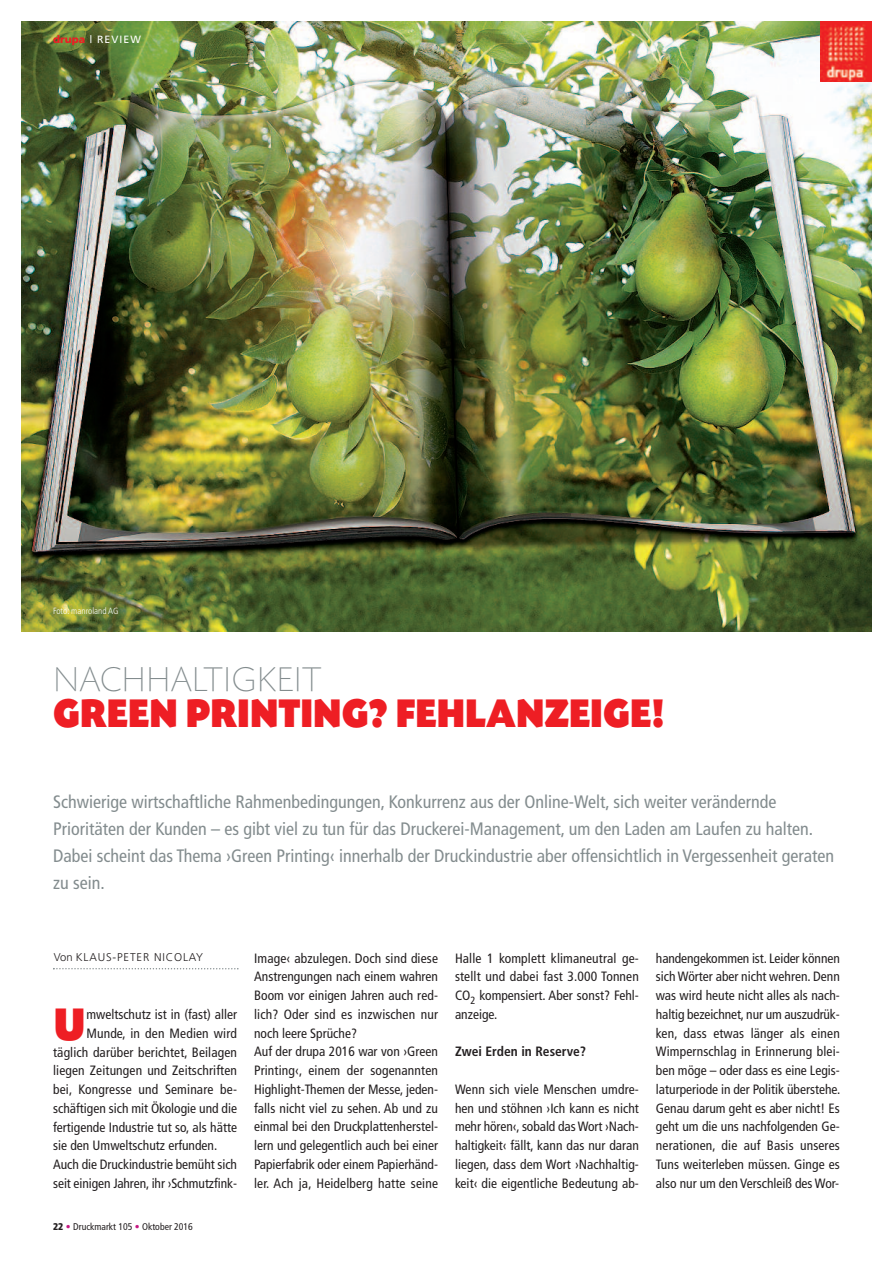
<style>
.page{position:relative;width:893px;height:1263px;background:#fff}
.page>*{position:absolute;margin:0;border:0;box-sizing:border-box;transform-origin:0 0}
.t1{font:48px "Today SB Ultra";color:#ee1e24;scale:.9 1}
.t2{font:42px "Today SB Ultra";color:#ee1e24;scale:.9 1}
.t3{font:300 expanded 36px "Today SB";color:#838c8e}
.t4{font:condensed 18px/27px "Frutiger";color:#838c8e}
.t5{font:condensed 13.5px/18.8px "Frutiger";color:#231f20;text-align:justify}
.t6{font:700 condensed 13.5px "Frutiger";color:#231f20}
.t7{font:300 11.25px "Frutiger";letter-spacing:.075em;color:#231f20}
.t8{font:10.5px "Frutiger";letter-spacing:.1em;color:#fff}
.t9{font:condensed 9.75px "Frutiger LT Std";color:#231f20}
.t10{font:300 condensed 9px "Frutiger";color:#fff}
.s1{font-family:"Frutiger CE";font-weight:900;color:#ee1e24}
.s2{font-weight:900}
.s3{font-weight:700;color:#c61882}
.s4{color:#c61882}
</style>
<div class="page">
<img style="left:21px;top:21px;width:851px;height:610px">
<svg style="left:53px;top:968px;width:186px;height:1px"></svg>
<img style="left:821px;top:21px;width:51px;height:61px">
<p class="t8" style="left:53px;top:35px;width:89px"><span class="s1">drupa</span> | REVIEW</p>
<p class="t10" style="left:53px;top:607px;width:67px">Foto: manroland AG</p>
<h3 class="t3" style="left:53px;top:657px;width:270px">NACHHALTIGKEIT</h3>
<h2 class="t2" style="left:53px;top:688px;width:680px">GREEN PRINTING? FEHLANZEIGE!</h2>
<p class="t4" style="left:53px;top:790px;width:783px">Schwierige wirtschaftliche Rahmenbedingungen, Konkurrenz aus der Online-Welt, sich weiter verändernde Prioritäten der Kunden – es gibt viel zu tun für das Druckerei-Management, um den Laden am Laufen zu halten.<br>Dabei scheint das Thema ›Green Printing‹ innerhalb der Druckindustrie aber offensichtlich in Vergessenheit geraten zu sein.</p>
<p class="t7" style="left:54px;top:952px;width:151px">Von KLAUS-PETER NICOLAY</p>
<p class="t5" style="left:86px;top:1006px;width:152px">mweltschutz ist in (fast) aller</p>
<p class="t5" style="left:86px;top:1025px;width:152px">Munde, in den Medien wird</p>
<p class="t5" style="left:53px;top:1043px;width:185px">täglich darüber berichtet, Beilagen</p>
<p class="t5" style="left:53px;top:1062px;width:185px">liegen Zeitungen und Zeitschriften</p>
<p class="t5" style="left:53px;top:1081px;width:185px">bei, Kongresse und Seminare be-</p>
<p class="t5" style="left:53px;top:1100px;width:185px">schäftigen sich mit Ökologie und die</p>
<p class="t5" style="left:53px;top:1118px;width:185px">fertigende Industrie tut so, als hätte</p>
<p class="t5" style="left:53px;top:1137px;width:166px">sie den Umweltschutz erfunden.</p>
<p class="t5" style="left:53px;top:1156px;width:185px">Auch die Druckindustrie bemüht sich</p>
<p class="t5" style="left:53px;top:1175px;width:185px">seit einigen Jahren, ihr ›Schmutzfink-</p>
<h1 class="t1" style="left:54px;top:996px;width:37px">U</h1>
<p class="t9" style="left:53px;top:1222px;width:141px"><span class="s2">22</span> <span class="s3">•</span> Druckmarkt 105 <span class="s4">•</span> Oktober 2016</p>
<p class="t5" style="left:254px;top:950px;width:185px;text-align:left">Image‹ abzulegen. Doch sind diese Anstrengungen nach einem wahren Boom vor einigen Jahren auch red&shy;lich? Oder sind es inzwischen nur noch leere Sprüche?<br>Auf der drupa 2016 war von ›Green Printing‹, einem der sogenannten Highlight-Themen der Messe, jeden&shy;falls nicht viel zu sehen. Ab und zu einmal bei den Druckplattenherstel&shy;lern und gelegentlich auch bei einer Papierfabrik oder einem Papierhänd&shy;ler. Ach ja, Heidelberg hatte seine</p>
<p class="t5" style="left:455px;top:950px;width:185px">Halle 1 komplett klimaneutral ge&shy;stellt und dabei fast 3.000 Tonnen CO<sub>2</sub> kompensiert. Aber sonst? Fehl&shy;anzeige.</p>
<p class="t6" style="left:455px;top:1046px;width:133px">Zwei Erden in Reserve?</p>
<p class="t5" style="left:455px;top:1081px;width:185px">Wenn sich viele Menschen umdre&shy;hen und stöhnen ›Ich kann es nicht mehr hören‹, sobald dasWort ›Nach&shy;haltigkeit‹ fällt, kann das nur daran liegen, dass dem Wort ›Nachhaltig&shy;keit‹ die eigentliche Bedeutung ab-</p>
<p class="t5" style="left:656px;top:950px;width:186px">handengekommen ist. Leider können sichWörter aber nicht wehren. Denn was wird heute nicht alles als nach&shy;haltig bezeichnet, nur um auszudrük&shy;ken, dass etwas länger als einen Wimpernschlag in Erinnerung blei&shy;ben möge – oder dass es eine Legis&shy;laturperiode in der Politik überstehe.<br>Genau darum geht es aber nicht! Es geht um die uns nachfolgenden Ge&shy;nerationen, die auf Basis unseres Tuns weiterleben müssen. Ginge es also nur um den Verschleiß des Wor-</p>
</div>
